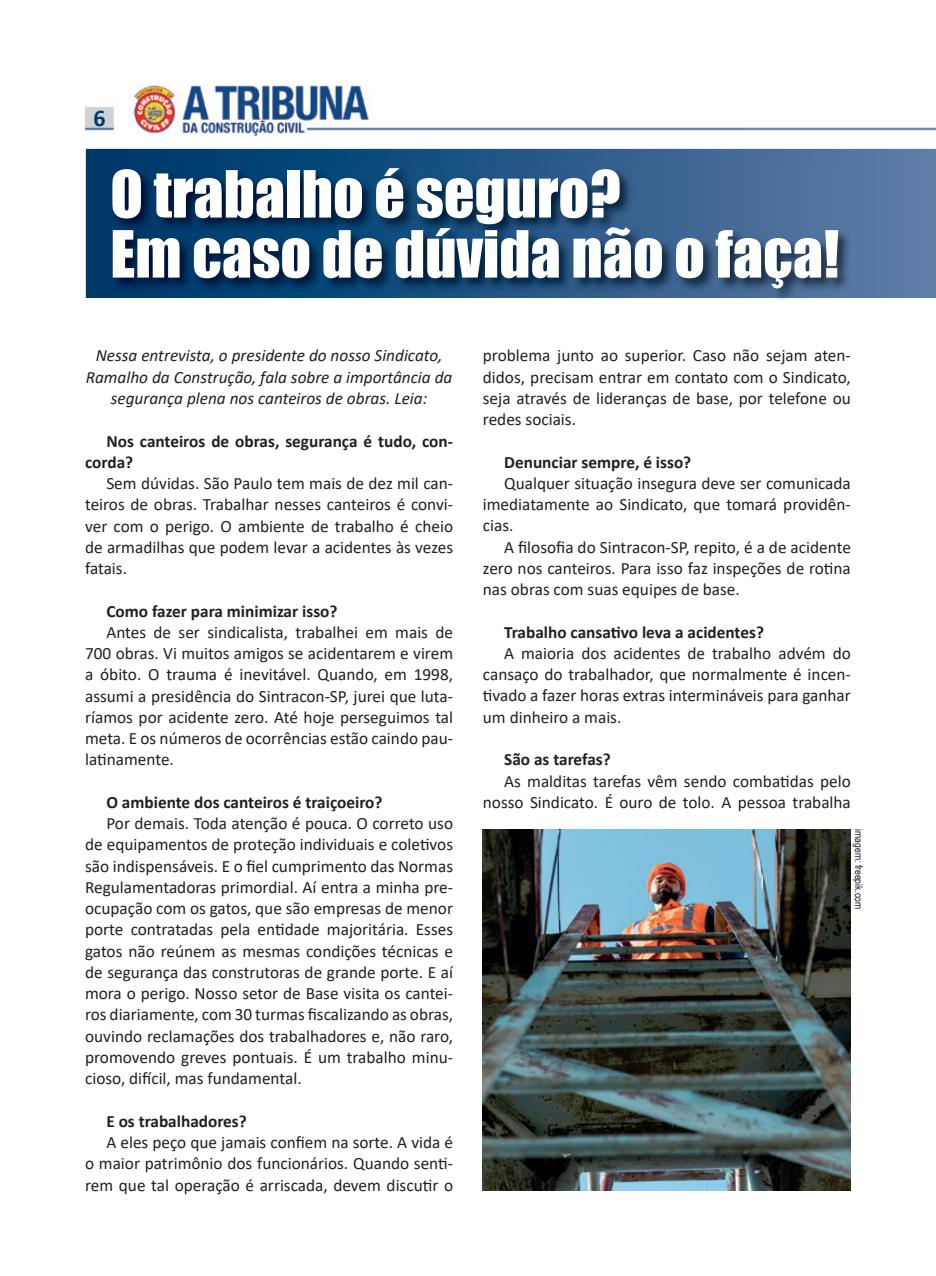
<style>
.page{position:relative;width:936px;height:1276px;background:#fff}
.page>*{position:absolute;margin:0;border:0;box-sizing:border-box;transform-origin:0 0}
.t1{font:60px/60px "Impact";color:#fff}
.t2{font:700 24px "Calibri";color:#00386a}
.t3{font:17.25px/21.3px "Calibri";color:#231f20;text-align:justify}
.t4{font:700 17.25px/21.3px "Calibri";color:#231f20}
.t5{font:italic 17.25px/21.3px "Calibri";color:#231f20;text-align:center}
.t6{font:10.5px "Arial Narrow";color:#231f20}
</style>
<div class="page">
<img style="left:86px;top:85px;width:653px;height:50px">
<img style="left:739px;top:127px;width:196px;height:4px">
<svg style="left:86px;top:149px;width:849px;height:149px"></svg>
<img style="left:110px;top:166px;width:742px;height:134px">
<img style="left:483px;top:829px;width:367px;height:362px">
<h2 class="t2" style="left:94px;top:101px;width:14px">6</h2>
<h1 class="t1" style="left:110px;top:162px;width:730px">O trabalho é seguro?<br>Em caso de dúvida não o faça!</h1>
<p class="t5" style="left:86px;top:344px;width:368px">Nessa entrevista, o presidente do nosso Sindicato,<br>Ramalho da Construção, fala sobre a importância da segurança plena nos canteiros de obras. Leia:</p>
<p class="t4" style="left:85px;top:430px;width:369px;text-indent:21px">Nos canteiros de obras, segurança é tudo, con&shy;corda?</p>
<p class="t3" style="left:85px;top:472px;width:369px;text-indent:21px">Sem dúvidas. São Paulo tem mais de dez mil can&shy;teiros de obras. Trabalhar nesses canteiros é convi&shy;ver com o perigo. O ambiente de trabalho é cheio de armadilhas que podem levar a acidentes às vezes fatais.</p>
<p class="t4" style="left:106px;top:600px;width:232px">Como fazer para minimizar isso?</p>
<p class="t3" style="left:85px;top:621px;width:369px;text-indent:21px">Antes de ser sindicalista, trabalhei em mais de 700 obras. Vi muitos amigos se acidentarem e virem a óbito. O trauma é inevitável. Quando, em 1998, assumi a presidência do Sintracon-SP, jurei que luta&shy;ríamos por acidente zero. Até hoje perseguimos tal meta. E os números de ocorrências estão caindo pau&shy;latinamente.</p>
<p class="t4" style="left:106px;top:791px;width:278px">O ambiente dos canteiros é traiçoeiro?</p>
<p class="t3" style="left:85px;top:812px;width:369px;text-indent:21px">Por demais. Toda atenção é pouca. O correto uso de equipamentos de proteção individuais e coletivos são indispensáveis. E o fiel cumprimento das Normas Regulamentadoras primordial. Aí entra a minha pre&shy;ocupação com os gatos, que são empresas de menor porte contratadas pela entidade majoritária. Esses gatos não reúnem as mesmas condições técnicas e de segurança das construtoras de grande porte. E aí mora o perigo. Nosso setor de Base visita os cantei&shy;ros diariamente, com 30 turmas fiscalizando as obras, ouvindo reclamações dos trabalhadores e, não raro, promovendo greves pontuais. É um trabalho minu&shy;cioso, difícil, mas fundamental.</p>
<p class="t4" style="left:106px;top:1110px;width:142px">E os trabalhadores?</p>
<p class="t3" style="left:85px;top:1131px;width:369px;text-indent:21px">A eles peço que jamais confiem na sorte. A vida é o maior patrimônio dos funcionários. Quando senti&shy;rem que tal operação é arriscada, devem discutir o</p>
<p class="t3" style="left:483px;top:344px;width:369px">problema junto ao superior. Caso não sejam aten&shy;didos, precisam entrar em contato com o Sindicato, seja através de lideranças de base, por telefone ou redes sociais.</p>
<p class="t4" style="left:504px;top:451px;width:189px">Denunciar sempre, é isso?</p>
<p class="t3" style="left:483px;top:472px;width:369px;text-indent:21px">Qualquer situação insegura deve ser comunicada imediatamente ao Sindicato, que tomará providên&shy;cias.</p>
<p class="t3" style="left:483px;top:536px;width:369px;text-indent:21px">A filosofia do Sintracon-SP, repito, é a de acidente zero nos canteiros. Para isso faz inspeções de rotina nas obras com suas equipes de base.</p>
<p class="t4" style="left:504px;top:621px;width:261px">Trabalho cansativo leva a acidentes?</p>
<p class="t3" style="left:483px;top:642px;width:369px;text-indent:21px">A maioria dos acidentes de trabalho advém do cansaço do trabalhador, que normalmente é incen&shy;tivado a fazer horas extras intermináveis para ganhar um dinheiro a mais.</p>
<p class="t4" style="left:504px;top:748px;width:108px">São as tarefas?</p>
<p class="t3" style="left:483px;top:769px;width:369px;text-align:right">As malditas tarefas vêm sendo combatidas pelo nosso Sindicato. É ouro de tolo. A pessoa trabalha</p>
<p class="t6" style="left:866px;top:829px;width:81px;rotate:90deg">imagem: freepik.com</p>
</div>
